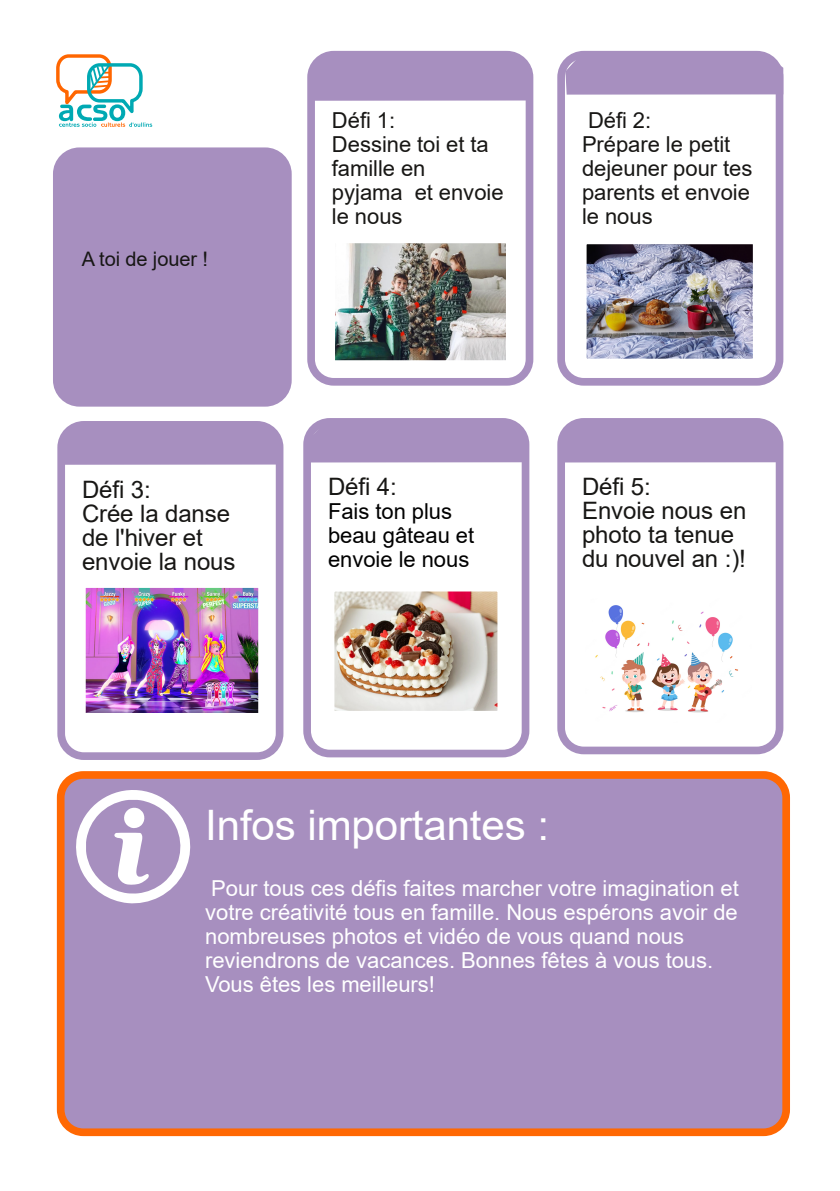
<style>
.page{position:relative;width:840px;height:1191px;background:#fff}
.page>*{position:absolute;margin:0;border:0;box-sizing:border-box;transform-origin:0 0}
.t1{font:42px "Arial";letter-spacing:-.005em;color:#fff}
.t2{font:24px/24px "Arial";letter-spacing:-.005em;color:#181715}
.t3{font:22px/24px "Arial";color:#fff}
.t4{font:22px/24px "Arial";color:#181715}
.t5{font:22px/24px "Arial";color:#000}
.t6{font:20px "Arial";letter-spacing:-.005em;color:#181715}
</style>
<div class="page">
<div style="left:312px;top:427px;width:208px;height:35px;background:#a78fbf"></div>
<div style="left:566px;top:427px;width:208px;height:35px;background:#a78fbf"></div>
<div style="left:66px;top:430px;width:208px;height:35px;background:#a78fbf"></div>
<div style="left:566px;top:60px;width:208px;height:35px;background:#a78fbf"></div>
<div style="left:316px;top:60px;width:208px;height:41px;background:#a78fbf"></div>
<div style="left:61px;top:775px;width:724px;height:357px;background:#a78fbf;border-radius:23px"></div>
<div style="left:57px;top:771px;width:732px;height:365px;border:8px solid #ff6803;border-radius:23px"></div>
<svg style="left:56px;top:54px;width:96px;height:73px"></svg>
<div style="left:307px;top:51px;width:226px;height:335px;border:8px solid #a78fbf;border-radius:23px"></div>
<div style="left:557px;top:51px;width:226px;height:335px;border:8px solid #a78fbf;border-radius:23px"></div>
<div style="left:57px;top:421px;width:226px;height:339px;border:8px solid #a78fbf;border-radius:23px"></div>
<div style="left:303px;top:418px;width:226px;height:339px;border:8px solid #a78fbf;border-radius:23px"></div>
<div style="left:557px;top:418px;width:226px;height:336px;border:8px solid #a78fbf;border-radius:23px"></div>
<svg style="left:76px;top:790px;width:115px;height:114px"></svg>
<div style="left:57px;top:151px;width:231px;height:252px;background:#a78fbf;border-radius:23px"></div>
<div style="left:53px;top:147px;width:238px;height:259px;border:8px solid #a78fbf;border-radius:23px"></div>
<img style="left:336px;top:244px;width:169px;height:115px">
<div style="left:333px;top:241px;width:177px;height:121px;border:2px solid #fff"></div>
<img style="left:587px;top:245px;width:164px;height:113px">
<div style="left:584px;top:242px;width:170px;height:119px;border:2px solid #fff"></div>
<img style="left:87px;top:589px;width:170px;height:123px">
<div style="left:84px;top:586px;width:176px;height:131px;border:2px solid #fff"></div>
<img style="left:335px;top:592px;width:161px;height:118px">
<div style="left:332px;top:589px;width:167px;height:124px;border:2px solid #fff"></div>
<img style="left:595px;top:605px;width:143px;height:108px">
<p class="t6" style="left:82px;top:248px;width:127px">A toi de jouer !</p>
<p class="t4" style="left:332px;top:108px;width:173px">Défi 1:<br>Dessine toi et ta famille en<br>pyjama et envoie le nous</p>
<p class="t4" style="left:581px;top:108px;width:172px">Défi 2:<br>Prépare le petit dejeuner pour tes parents et envoie le nous</p>
<p class="t2" style="left:82px;top:477px;width:155px">Défi 3:<br>Crée la danse de l'hiver et envoie la nous</p>
<p class="t2" style="left:328px;top:474px;width:70px">Défi 4:</p>
<p class="t5" style="left:328px;top:499px;width:148px">Fais ton plus beau gâteau et envoie le nous</p>
<p class="t2" style="left:581px;top:474px;width:166px">Défi 5:<br>Envoie nous en photo ta tenue du nouvel an :)!</p>
<h1 class="t1" style="left:205px;top:801px;width:345px">Infos importantes :</h1>
<p class="t3" style="left:205px;top:876px;width:535px">Pour tous ces défis faites marcher votre imagination et votre créativité tous en famille. Nous espérons avoir de nombreuses photos et vidéo de vous quand nous reviendrons de vacances. Bonnes fêtes à vous tous.<br>Vous êtes les meilleurs!</p>
</div>
